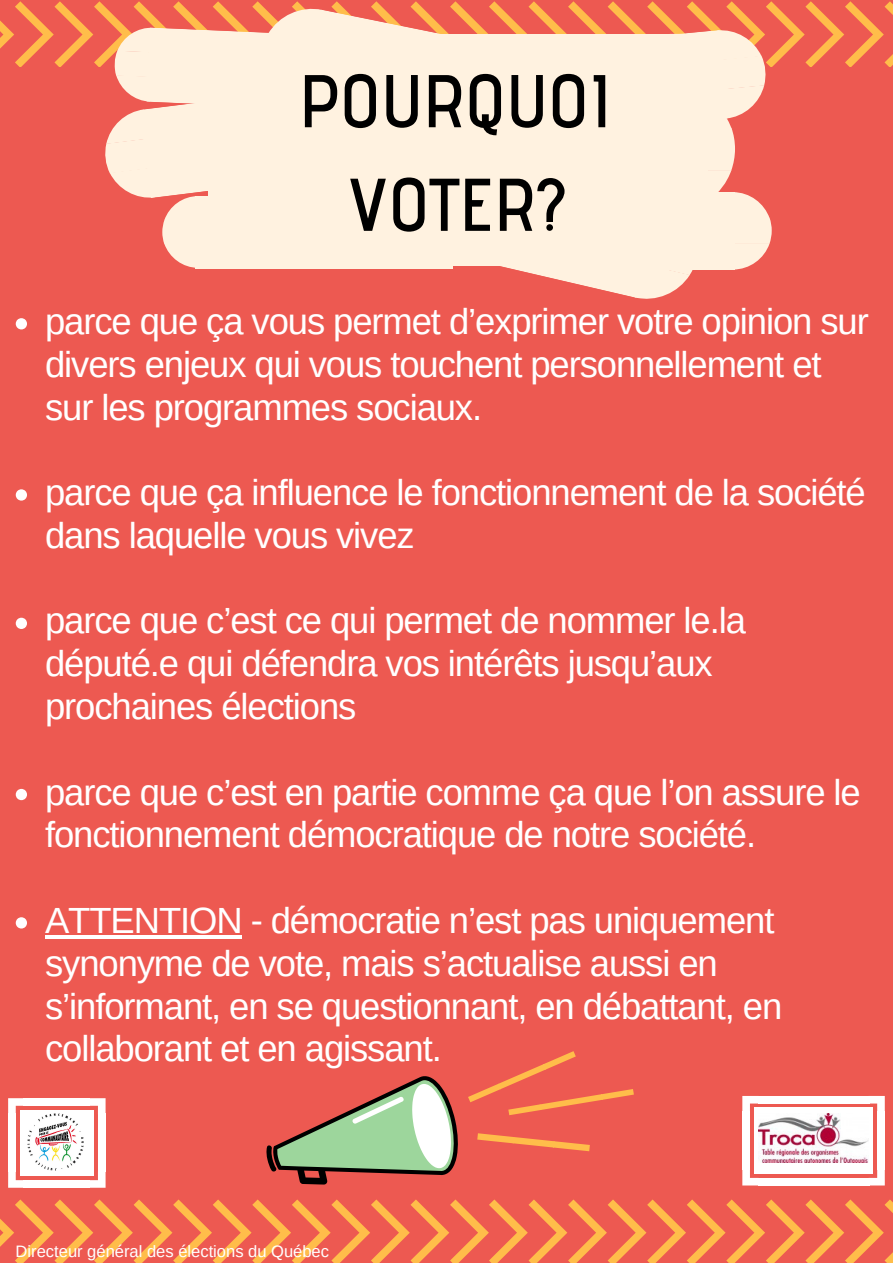
<style>
.page{position:relative;width:893px;height:1263px;background:#ed5951}
.page>*{position:absolute;margin:0;border:0;box-sizing:border-box;transform-origin:0 0}
.t1{font:600 74.55px/103.6px "Advent Pro";color:#000;text-align:center}
.t2{font:36.45px/42.8px "Arimo";letter-spacing:-.03em;color:#fff}
.t3{font:16.5px "Arimo";color:#fff}
</style>
<div class="page">
<svg style="left:0;top:1px;width:893px;height:298px"></svg>
<svg style="left:16px;top:318px;width:11px;height:11px"></svg>
<svg style="left:16px;top:489px;width:11px;height:12px"></svg>
<svg style="left:16px;top:618px;width:11px;height:11px"></svg>
<svg style="left:16px;top:789px;width:11px;height:11px"></svg>
<svg style="left:16px;top:917px;width:11px;height:11px"></svg>
<hr style="left:45px;top:935px;width:197px;height:4px;background:#fff">
<svg style="left:0;top:1051px;width:893px;height:212px"></svg>
<div style="left:758px;top:1096px;width:111px;height:7px;background:#fff"></div>
<div style="left:758px;top:1107px;width:111px;height:5px;background:#fff"></div>
<img style="left:759px;top:1114px;width:109px;height:48px">
<h1 class="t1" style="left:299px;top:48px;width:313px">POURQUOI<br>VOTER?</h1>
<p class="t2" style="left:45px;top:300px;width:825px">parce que ça vous permet d’exprimer votre opinion sur divers enjeux qui vous touchent personnellement et sur les programmes sociaux.</p>
<p class="t2" style="left:45px;top:471px;width:822px">parce que ça influence le fonctionnement de la société dans laquelle vous vivez</p>
<p class="t2" style="left:45px;top:599px;width:702px">parce que c’est ce qui permet de nommer le.la député.e qui défendra vos intérêts jusqu’aux prochaines élections</p>
<p class="t2" style="left:45px;top:771px;width:817px">parce que c’est en partie comme ça que l’on assure le fonctionnement démocratique de notre société.</p>
<p class="t2" style="left:45px;top:899px;width:739px">ATTENTION - démocratie n’est pas uniquement synonyme de vote, mais s’actualise aussi en s’informant, en se questionnant, en débattant, en collaborant et en agissant.</p>
<p class="t3" style="left:16px;top:1242px;width:315px">Directeur général des élections du Québec</p>
</div>
